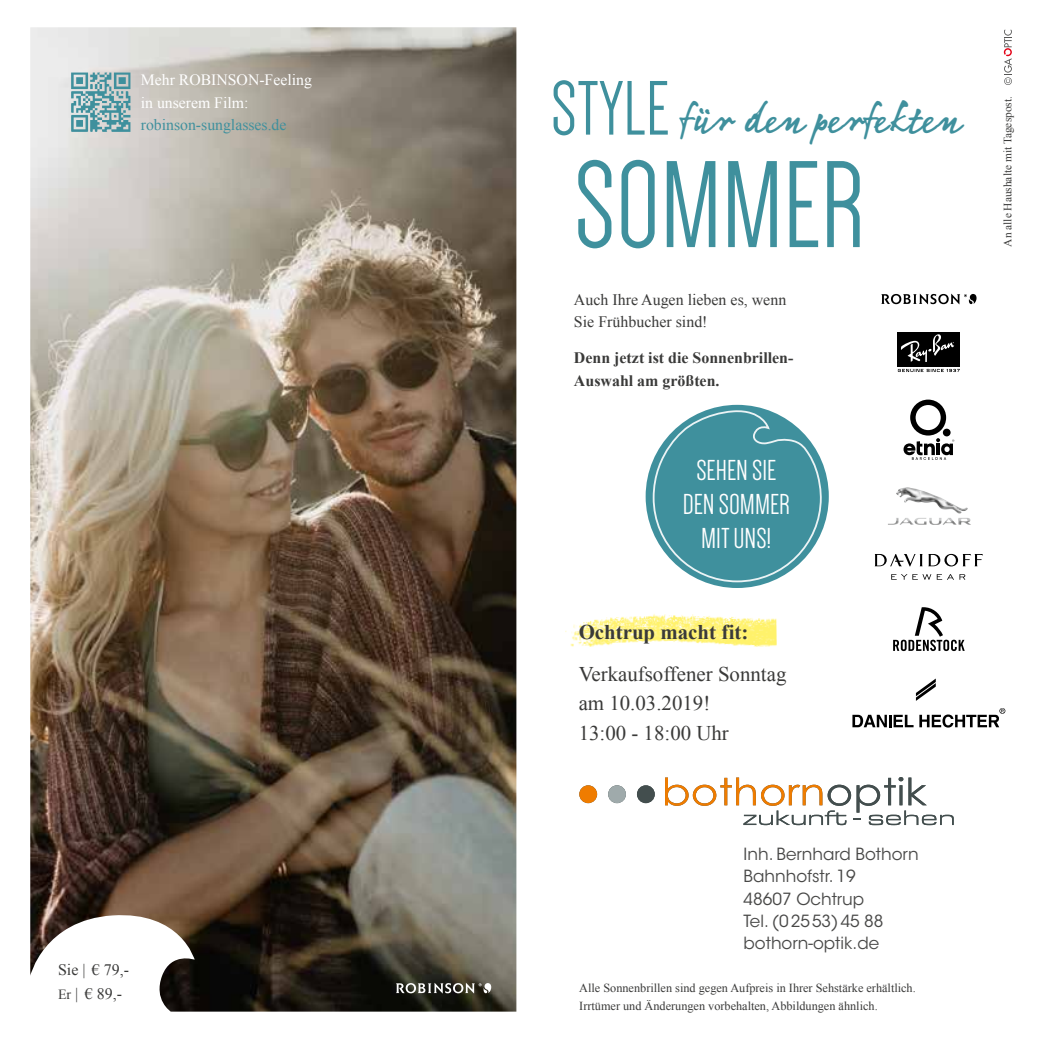
<style>
.page{position:relative;width:1042px;height:1042px;background:#fff}
.page>*{position:absolute;margin:0;border:0;box-sizing:border-box;transform-origin:0 0}
.t1{font:127.4px "Dense";color:#3f909d}
.t2{font:43.75px "Notec LT Pro";color:#3f909d}
.t3{font:29.75px/34.3px "Dense";color:#fff;text-align:center;scale:1.05 1}
.t4{font:20.82px/29.2px "Times New Roman";color:#3a3a39}
.t5{font:700 20.82px "Times New Roman";color:#3a3a39}
.t6{font:16.62px/22.2px "ITC Avant Garde Std";color:#484847}
.t7{font:15.92px/22.2px "Times New Roman";color:#3a3a39}
.t8{font:700 15.92px/22.2px "Times New Roman";color:#3a3a39}
.t9{font:15.75px/22.2px "Times New Roman";color:#fff}
.t10{font:15.75px "Times New Roman";color:#3f909d}
.t11{font:12.25px/17.5px "Times New Roman";color:#3a3a39}
.t12{font:11.38px "Times New Roman";color:#3a3a39}
.s1{font-size:14px}
.s2{font-family:"Dense";font-size:79.45px}
</style>
<div class="page">
<img style="left:30px;top:27px;width:486px;height:984px">
<img style="left:565px;top:614px;width:212px;height:33px">
<svg style="left:1004px;top:30px;width:8px;height:55px"></svg>
<div style="left:645px;top:405px;width:184px;height:183px;background:#3f909d;border-radius:50%"></div>
<svg style="left:652px;top:409px;width:170px;height:174px"></svg>
<svg style="left:396px;top:983px;width:95px;height:11px"></svg>
<div style="left:898px;top:332px;width:62px;height:35px;background:#000"></div>
<svg style="left:901px;top:334px;width:53px;height:28px"></svg>
<svg style="left:898px;top:369px;width:62px;height:3px"></svg>
<svg style="left:881px;top:294px;width:95px;height:11px"></svg>
<img style="left:69px;top:71px;width:64px;height:63px">
<svg style="left:579px;top:777px;width:374px;height:48px"></svg>
<div style="left:608px;top:785px;width:18px;height:18px;background:#9faaab;border-radius:50%"></div>
<div style="left:637px;top:785px;width:18px;height:18px;background:#434e4e;border-radius:50%"></div>
<div style="left:579px;top:785px;width:18px;height:18px;background:#ef7c00;border-radius:50%"></div>
<svg style="left:903px;top:399px;width:51px;height:61px"></svg>
<svg style="left:874px;top:554px;width:48px;height:12px"></svg>
<svg style="left:928px;top:554px;width:55px;height:12px"></svg>
<svg style="left:891px;top:574px;width:40px;height:6px"></svg>
<svg style="left:937px;top:574px;width:28px;height:6px"></svg>
<svg style="left:893px;top:607px;width:71px;height:44px"></svg>
<svg style="left:916px;top:678px;width:20px;height:23px"></svg>
<svg style="left:852px;top:715px;width:61px;height:12px"></svg>
<svg style="left:919px;top:708px;width:86px;height:19px"></svg>
<img style="left:896px;top:487px;width:65px;height:27px">
<p class="t9" style="left:141px;top:69px;width:173px">Mehr ROBINSON-Feeling in unserem Film:</p>
<p class="t10" style="left:141px;top:114px;width:147px">robinson-sunglasses.de</p>
<h3 class="t7" style="left:58px;top:958px;width:73px">Sie | € 79,-</h3>
<h3 class="t7" style="left:58px;top:982px;width:66px"><span class="s1">Er</span> | € 89,-</h3>
<h2 class="t2" style="left:551px;top:83px;width:411px"><span class="s2">STYLE</span> für den perfekten</h2>
<h1 class="t1" style="left:574px;top:143px;width:292px">SOMMER</h1>
<h3 class="t7" style="left:574px;top:288px;width:214px">Auch Ihre Augen lieben es, wenn<br>Sie Frühbucher sind!</h3>
<h3 class="t8" style="left:574px;top:346px;width:221px">Denn jetzt ist die Sonnenbrillen-<br>Auswahl am größten.</h3>
<h3 class="t3" style="left:683px;top:453px;width:104px">SEHEN SIE<br>DEN SOMMER<br>MIT UNS!</h3>
<h3 class="t5" style="left:579px;top:618px;width:171px">Ochtrup macht fit:</h3>
<h3 class="t4" style="left:579px;top:659px;width:209px">Verkaufsoffener Sonntag am 10.03.2019!<br>13:00 - 18:00 Uhr</h3>
<p class="t12" style="left:1000px;top:247px;width:152px;rotate:-90deg">An alle Haushalte mit Tagespost.</p>
<h3 class="t6" style="left:743px;top:843px;width:176px">Inh. Bernhard Bothorn<br>Bahnhofstr. 19<br>48607 Ochtrup<br>Tel. (02553)45 88 bothorn-optik.de</h3>
<p class="t11" style="left:579px;top:979px;width:338px">Alle Sonnenbrillen sind gegen Aufpreis in Ihrer Sehstärke erhältlich.<br>Irrtümer und Änderungen vorbehalten, Abbildungen ähnlich.</p>
</div>
